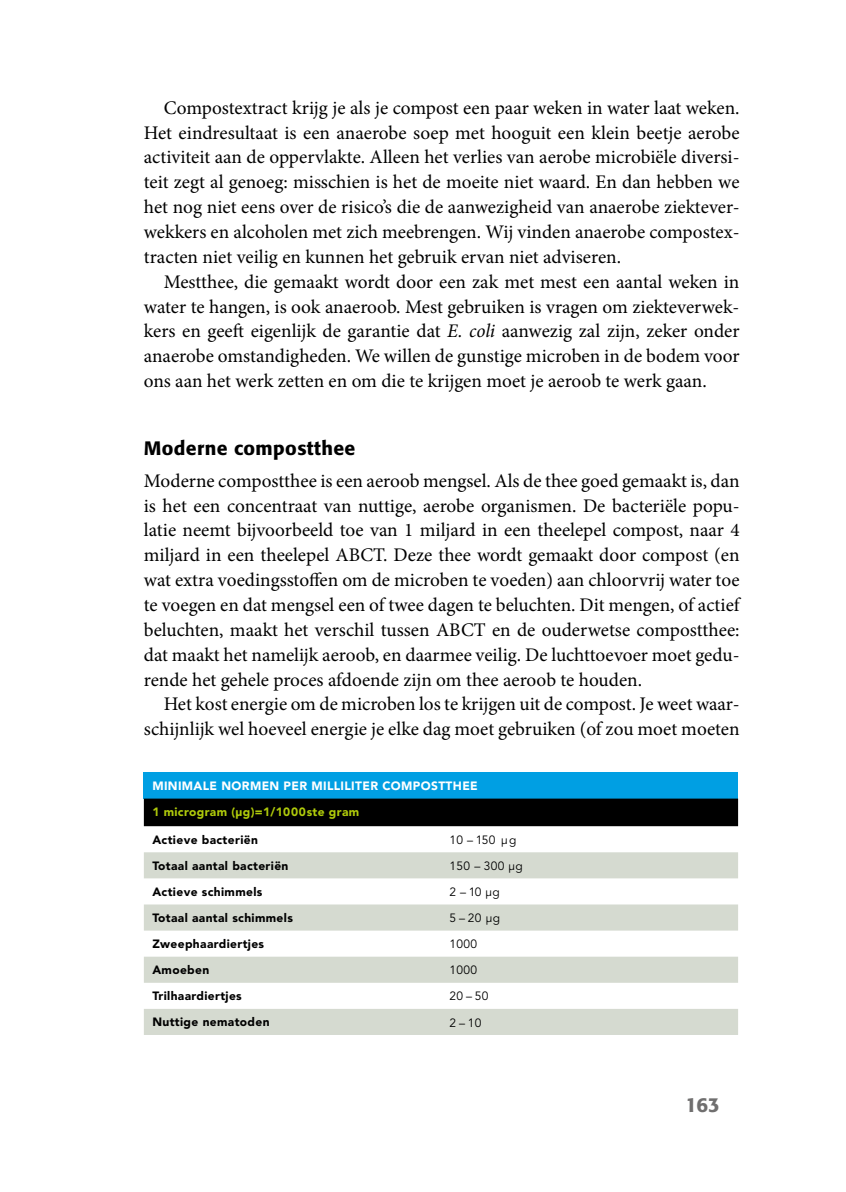
<style>
.page{position:relative;width:846px;height:1192px;background:#fff}
.page>*{position:absolute;margin:0;border:0;box-sizing:border-box;transform-origin:0 0}
.t1{font:500 20.12px "Formata";color:#706f6f}
.t2{font:19.25px/31.8px "Minion Pro";color:#000}
.t3{font:900 11.9px "Avenir";letter-spacing:.03em;color:#000}
.t4{font:900 11.9px/26.1px "Avenir";letter-spacing:.03em;color:#fff}
.t5{font:11.9px "Avenir";letter-spacing:.03em;color:#000}
.s1{font-style:italic}
.s2{font-family:"Formata";font-weight:500}
.s3{color:#afca0b}
</style>
<div class="page">
<div style="left:144px;top:772px;width:594px;height:26px;background:#009fe3"></div>
<div style="left:144px;top:798px;width:594px;height:28px;background:#000"></div>
<svg style="left:144px;top:852px;width:594px;height:182px;fill:#d5dad0"></svg>
<p class="t2" style="left:164px;top:92px;width:577px">Compostextract krijg je als je compost een paar weken in water laat weken.</p>
<p class="t2" style="left:144px;top:116px;width:597px">Het eindresultaat is een anaerobe soep met hooguit een klein beetje aerobe</p>
<p class="t2" style="left:144px;top:141px;width:597px">activiteit aan de oppervlakte. Alleen het verlies van aerobe microbiële diversi-</p>
<p class="t2" style="left:144px;top:166px;width:597px">teit zegt al genoeg: misschien is het de moeite niet waard. En dan hebben we</p>
<p class="t2" style="left:144px;top:191px;width:597px">het nog niet eens over de risico’s die de aanwezigheid van anaerobe ziektever-</p>
<p class="t2" style="left:144px;top:216px;width:597px">wekkers en alcoholen met zich meebrengen. Wij vinden anaerobe compostex-</p>
<p class="t2" style="left:144px;top:241px;width:478px">tracten niet veilig en kunnen het gebruik ervan niet adviseren.</p>
<p class="t2" style="left:164px;top:266px;width:577px">Mestthee, die gemaakt wordt door een zak met mest een aantal weken in</p>
<p class="t2" style="left:144px;top:290px;width:597px">water te hangen, is ook anaeroob. Mest gebruiken is vragen om ziekteverwek-</p>
<p class="t2" style="left:144px;top:315px;width:597px">kers en geeft eigenlijk de garantie dat <span class="s1">E. coli</span> aanwezig zal zijn, zeker onder</p>
<p class="t2" style="left:144px;top:340px;width:597px">anaerobe omstandigheden. We willen de gunstige microben in de bodem voor</p>
<p class="t2" style="left:144px;top:365px;width:564px">ons aan het werk zetten en om die te krijgen moet je aeroob te werk gaan.</p>
<p class="t2" style="left:144px;top:433px;width:597px"><span class="s2">Moderne compostthee<br></span>Moderne compostthee is een aeroob mengsel. Als de thee goed gemaakt is, dan</p>
<p class="t2" style="left:144px;top:489px;width:597px">is het een concentraat van nuttige, aerobe organismen. De bacteriële popu-</p>
<p class="t2" style="left:144px;top:514px;width:597px">latie neemt bijvoorbeeld toe van 1 miljard in een theelepel compost, naar 4</p>
<p class="t2" style="left:144px;top:539px;width:597px">miljard in een theelepel ABCT. Deze thee wordt gemaakt door compost (en</p>
<p class="t2" style="left:144px;top:564px;width:597px">wat extra voedingsstoffen om de microben te voeden) aan chloorvrij water toe</p>
<p class="t2" style="left:144px;top:589px;width:597px">te voegen en dat mengsel een of twee dagen te beluchten. Dit mengen, of actief</p>
<p class="t2" style="left:144px;top:614px;width:597px">beluchten, maakt het verschil tussen ABCT en de ouderwetse compostthee:</p>
<p class="t2" style="left:144px;top:638px;width:597px">dat maakt het namelijk aeroob, en daarmee veilig. De luchttoevoer moet gedu-</p>
<p class="t2" style="left:144px;top:663px;width:499px">rende het gehele proces afdoende zijn om thee aeroob te houden.</p>
<p class="t2" style="left:164px;top:688px;width:577px">Het kost energie om de microben los te krijgen uit de compost. Je weet waar-</p>
<p class="t2" style="left:144px;top:713px;width:597px">schijnlijk wel hoeveel energie je elke dag moet gebruiken (of zou moet moeten</p>
<p class="t4" style="left:152px;top:772px;width:327px">MiniMale norMen per Milliliter coMpostthee<br><span class="s3">1 microgram (µg)=1/1000ste gram</span></p>
<p class="t3" style="left:152px;top:832px;width:107px">actieve bacteriën</p>
<p class="t5" style="left:449px;top:832px;width:68px">10 – 150 µg</p>
<p class="t3" style="left:152px;top:858px;width:138px">totaal aantal bacteriën</p>
<p class="t5" style="left:449px;top:858px;width:75px">150 – 300 µg</p>
<p class="t3" style="left:152px;top:884px;width:111px">actieve schimmels</p>
<p class="t5" style="left:449px;top:885px;width:52px">2 – 10 µg</p>
<p class="t3" style="left:152px;top:910px;width:142px">totaal aantal schimmels</p>
<p class="t5" style="left:449px;top:911px;width:52px">5 – 20 µg</p>
<p class="t3" style="left:152px;top:936px;width:113px">Zweephaardiertjes</p>
<p class="t5" style="left:449px;top:937px;width:29px">1000</p>
<p class="t3" style="left:152px;top:962px;width:58px">amoeben</p>
<p class="t5" style="left:449px;top:963px;width:29px">1000</p>
<p class="t3" style="left:152px;top:988px;width:91px">trilhaardiertjes</p>
<p class="t5" style="left:449px;top:989px;width:41px">20 – 50</p>
<p class="t3" style="left:152px;top:1015px;width:119px">nuttige nematoden</p>
<p class="t5" style="left:449px;top:1015px;width:34px">2 – 10</p>
<p class="t1" style="left:685px;top:1092px;width:36px">163</p>
</div>
